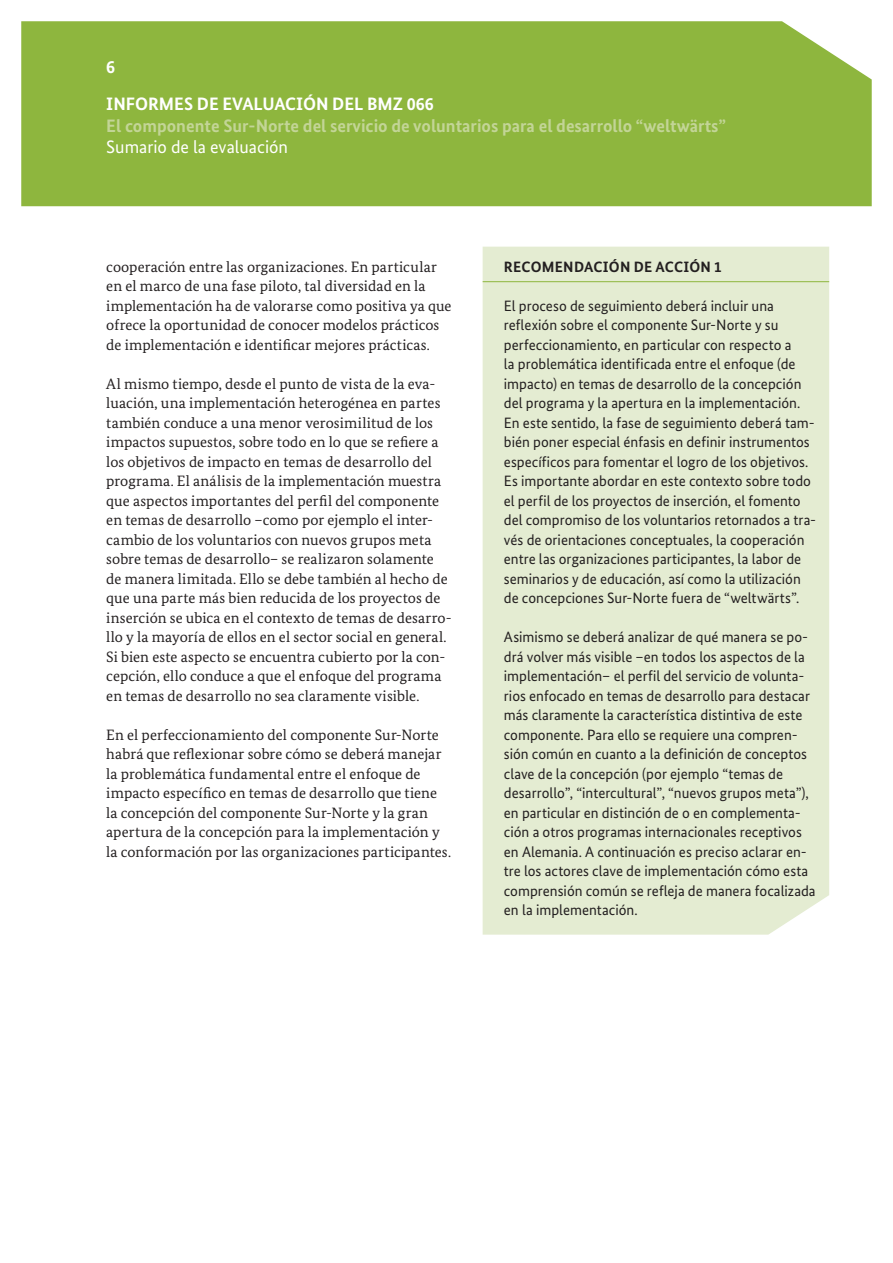
<style>
.page{position:relative;width:893px;height:1263px;background:#fff}
.page>*{position:absolute;margin:0;border:0;box-sizing:border-box;transform-origin:0 0}
.t1{font:700 18px "Bundes Sans";color:#c3d597}
.t2{font:700 18px/36.5px "Bundes Sans";color:#fff}
.t3{font:18px "Bundes Sans";color:#fff}
.Box_Copy{font:15px/19.5px "Bundes Sans";color:#231f20}
.Copytext{font:15px/19.5px "Bundes Serif";letter-spacing:.005em;color:#231f20}
.Box_Headline{font:700 15px "Bundes Sans";letter-spacing:.02em;color:#231f20}
</style>
<div class="page">
<div style="left:483px;top:247px;width:346px;height:688px;background:#e4ecd2"></div>
<hr style="left:483px;top:281px;width:346px;height:1px;background:#8eb63e">
<div style="left:21px;top:21px;width:851px;height:185px;background:#8eb63e"></div>
<p class="t2" style="left:106px;top:49px;width:329px">6<br>INFORMES DE EVALUACIÓN DEL BMZ 066</p>
<p class="t1" style="left:106px;top:114px;width:621px">El componente Sur-Norte del servicio de voluntarios para el desarrollo “weltwärts”</p>
<p class="t3" style="left:106px;top:136px;width:183px">Sumario de la evaluación</p>
<p class="Copytext" style="left:106px;top:256px;width:347px">cooperación entre las organizaciones. En particular en el marco de una fase piloto, tal diversidad en la implementación ha de valorarse como positiva ya que ofrece la oportunidad de conocer modelos prácticos de implementación e identificar mejores prácticas.</p>
<p class="Copytext" style="left:106px;top:373px;width:347px">Al mismo tiempo, desde el punto de vista de la eva&shy;luación, una implementación heterogénea en partes también conduce a una menor verosimilitud de los impactos supuestos, sobre todo en lo que se refiere a los objetivos de impacto en temas de desarrollo del programa. El análisis de la implementación muestra que aspectos importantes del perfil del componente en temas de desarrollo –como por ejemplo el inter&shy;cambio de los voluntarios con nuevos grupos meta sobre temas de desarrollo– se realizaron solamente de manera limitada. Ello se debe también al hecho de que una parte más bien reducida de los proyectos de inserción se ubica en el contexto de temas de desarro&shy;llo y la mayoría de ellos en el sector social en general.<br>Si bien este aspecto se encuentra cubierto por la con&shy;cepción, ello conduce a que el enfoque del programa en temas de desarrollo no sea claramente visible.</p>
<p class="Copytext" style="left:106px;top:724px;width:346px">En el perfeccionamiento del componente Sur-Norte habrá que reflexionar sobre cómo se deberá manejar la problemática fundamental entre el enfoque de impacto específico en temas de desarrollo que tiene la concepción del componente Sur-Norte y la gran apertura de la concepción para la implementación y la conformación por las organizaciones participantes.</p>
<h5 class="Box_Headline" style="left:504px;top:257px;width:219px">RECOMENDACIÓN DE ACCIÓN 1</h5>
<p class="Box_Copy" style="left:504px;top:295px;width:314px">El proceso de seguimiento deberá incluir una reflexión sobre el componente Sur-Norte y su perfeccionamiento, en particular con respecto a<br>la problemática identificada entre el enfoque (de impacto) en temas de desarrollo de la concepción del programa y la apertura en la implementación.<br>En este sentido, la fase de seguimiento deberá tam&shy;bién poner especial énfasis en definir instrumentos específicos para fomentar el logro de los objetivos.<br>Es importante abordar en este contexto sobre todo el perfil de los proyectos de inserción, el fomento del compromiso de los voluntarios retornados a tra&shy;vés de orientaciones conceptuales, la cooperación entre las organizaciones participantes, la labor de seminarios y de educación, así como la utilización de concepciones Sur-Norte fuera de “weltwärts”.</p>
<p class="Box_Copy" style="left:504px;top:627px;width:313px">Asimismo se deberá analizar de qué manera se po&shy;drá volver más visible –en todos los aspectos de la implementación– el perfil del servicio de volunta&shy;rios enfocado en temas de desarrollo para destacar más claramente la característica distintiva de este componente. Para ello se requiere una compren&shy;sión común en cuanto a la definición de conceptos clave de la concepción (por ejemplo “temas de desarrollo”, “intercultural”, “nuevos grupos meta”), en particular en distinción de o en complementa&shy;ción a otros programas internacionales receptivos en Alemania. A continuación es preciso aclarar en&shy;tre los actores clave de implementación cómo esta comprensión común se refleja de manera focalizada en la implementación.</p>
</div>
